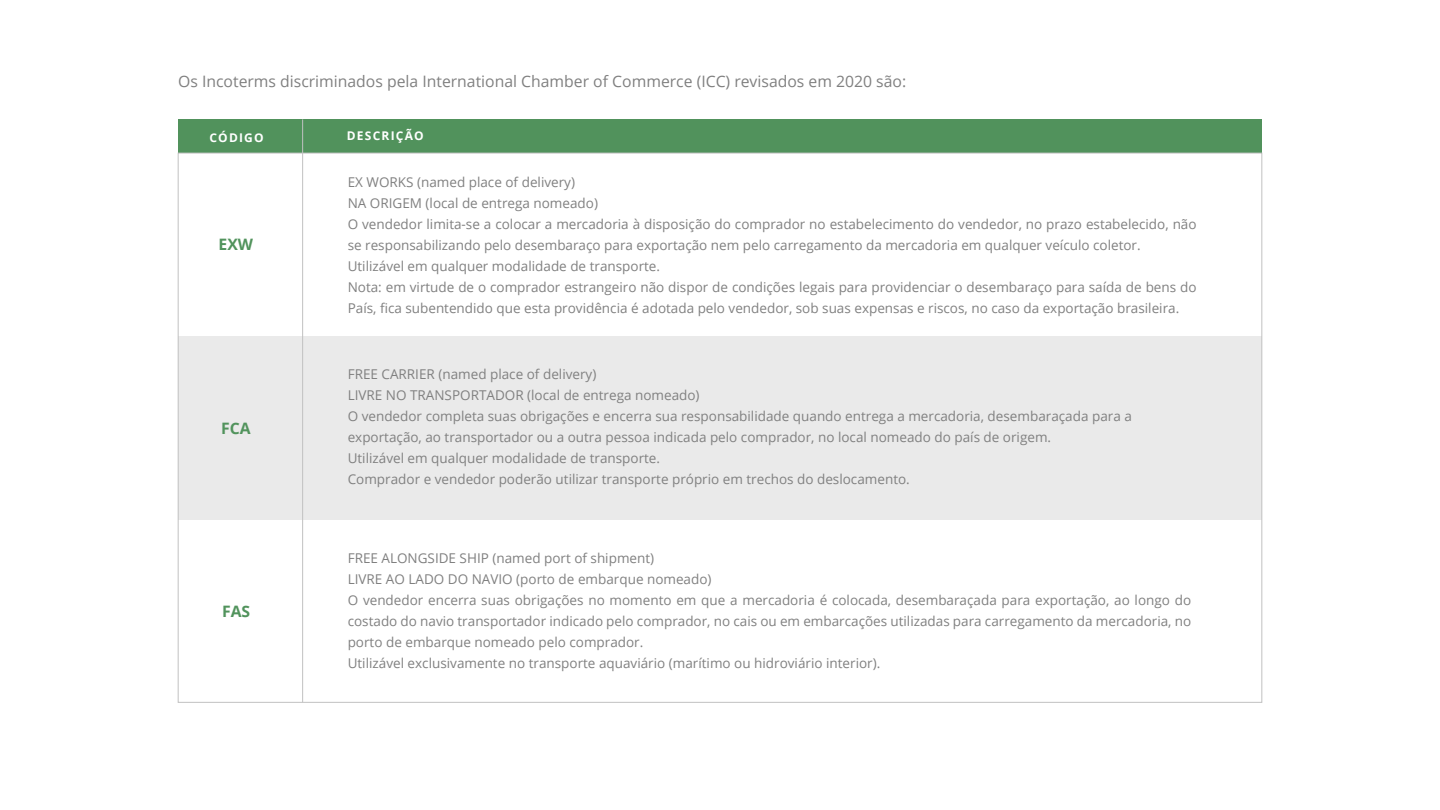
<style>
.page{position:relative;width:1440px;height:810px;background:#fff}
.page>*{position:absolute;margin:0;border:0;box-sizing:border-box;transform-origin:0 0}
.t1{font:15.75px "Open Sans";color:#808080}
.t2{font:700 15.75px "Open Sans";color:#51935c}
.t3{font:13.5px/21px "Open Sans";color:#808080}
.t4{font:700 12px "Open Sans";letter-spacing:.1em;color:#fff}
</style>
<div class="page">
<div style="left:178px;top:119px;width:1084px;height:34px;background:#51925c"></div>
<div style="left:178px;top:336px;width:1084px;height:183px;background:#eaeaea"></div>
<hr style="left:302px;top:119px;width:1px;height:583px;background:#c1c1c1">
<p class="t1" style="left:178px;top:70px;width:730px">Os Incoterms discriminados pela International Chamber of Commerce (ICC) revisados em 2020 são:</p>
<p class="t4" style="left:209px;top:129px;width:56px">CÓDIGO</p>
<p class="t4" style="left:347px;top:128px;width:78px">DESCRIÇÃO</p>
<p class="t2" style="left:219px;top:234px;width:36px">EXW</p>
<p class="t2" style="left:221px;top:417px;width:31px">FCA</p>
<p class="t2" style="left:222px;top:600px;width:30px">FAS</p>
<p class="t3" style="left:348px;top:171px;width:850px">EX WORKS (named place of delivery)<br>NA ORIGEM (local de entrega nomeado)<br>O vendedor limita-se a colocar a mercadoria à disposição do comprador no estabelecimento do vendedor, no prazo estabelecido, não se responsabilizando pelo desembaraço para exportação nem pelo carregamento da mercadoria em qualquer veículo coletor.<br>Utilizável em qualquer modalidade de transporte.<br>Nota: em virtude de o comprador estrangeiro não dispor de condições legais para providenciar o desembaraço para saída de bens do País, fica subentendido que esta providência é adotada pelo vendedor, sob suas expensas e riscos, no caso da exportação brasileira.</p>
<p class="t3" style="left:348px;top:363px;width:786px">FREE CARRIER (named place of delivery)<br>LIVRE NO TRANSPORTADOR (local de entrega nomeado)<br>O vendedor completa suas obrigações e encerra sua responsabilidade quando entrega a mercadoria, desembaraçada para a exportação, ao transportador ou a outra pessoa indicada pelo comprador, no local nomeado do país de origem.<br>Utilizável em qualquer modalidade de transporte.<br>Comprador e vendedor poderão utilizar transporte próprio em trechos do deslocamento.</p>
<p class="t3" style="left:348px;top:547px;width:845px">FREE ALONGSIDE SHIP (named port of shipment)<br>LIVRE AO LADO DO NAVIO (porto de embarque nomeado)<br>O vendedor encerra suas obrigações no momento em que a mercadoria é colocada, desembaraçada para exportação, ao longo do costado do navio transportador indicado pelo comprador, no cais ou em embarcações utilizadas para carregamento da mercadoria, no porto de embarque nomeado pelo comprador.<br>Utilizável exclusivamente no transporte aquaviário (marítimo ou hidroviário interior).</p>
</div>
